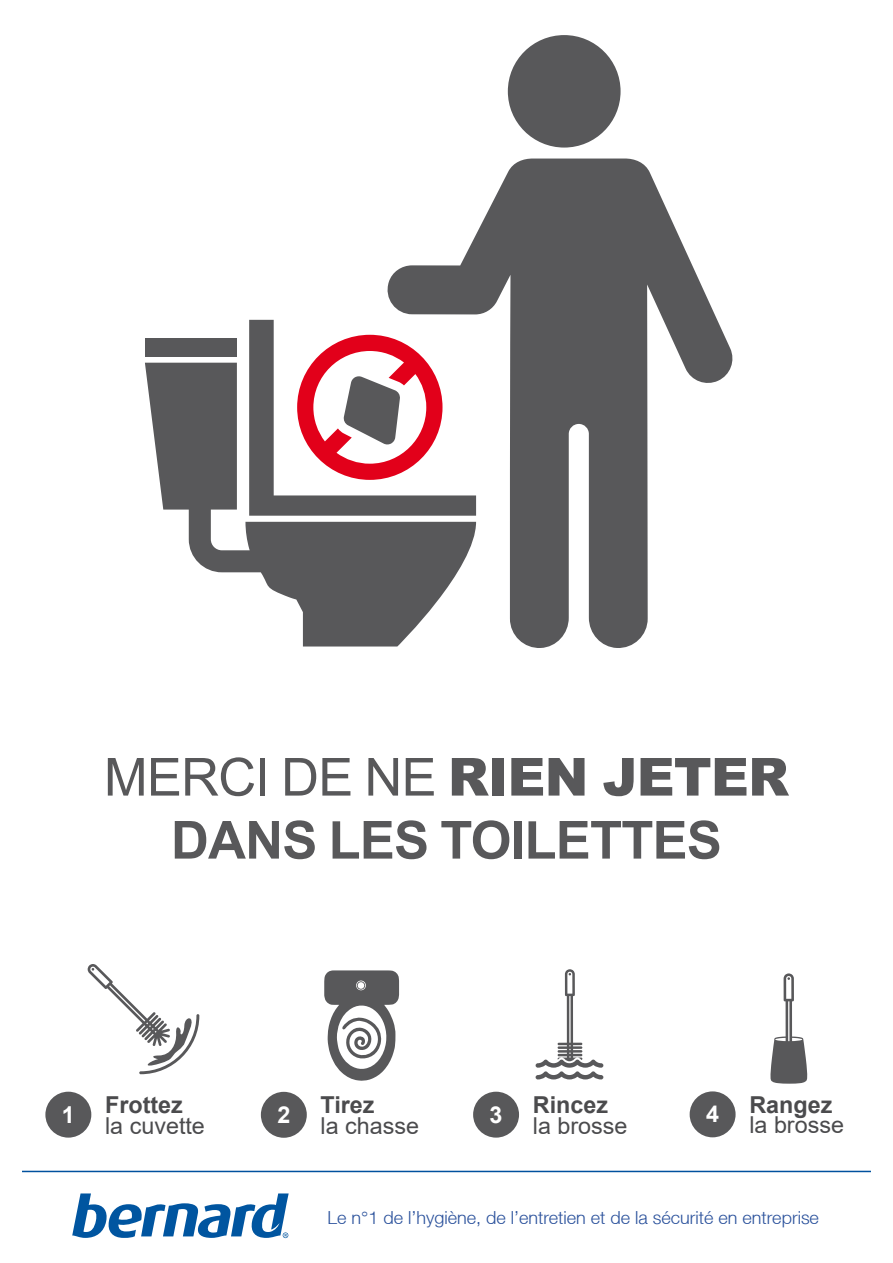
<style>
.page{position:relative;width:893px;height:1263px;background:#fff}
.page>*{position:absolute;margin:0;border:0;box-sizing:border-box;transform-origin:0 0}
.t1{font:700 52.5px/63px "Arial";letter-spacing:-.015em;color:#58585a;text-align:center}
.t2{font:23.4px "Arial";color:#4b4b4d}
.t3{font:700 23.4px "Arial";color:#4b4b4d}
.t4{font:700 23.4px "Arial";color:#fff}
.t5{font:300 18px "Helvetica Neue LT";color:#29509b}
.s1{font-weight:400}
.s2{font-weight:900}
</style>
<div class="page">
<svg style="left:145px;top:363px;width:238px;height:283px;fill:#58585a"></svg>
<div style="left:145px;top:338px;width:92px;height:18px;background:#58585a"></div>
<svg style="left:383px;top:158px;width:350px;height:490px;fill:#58585a"></svg>
<div style="left:508px;top:35px;width:113px;height:113px;background:#58585a;border-radius:50%"></div>
<svg style="left:249px;top:320px;width:227px;height:196px"></svg>
<div style="left:45px;top:1092px;width:46px;height:45px;background:#58585a;border-radius:50%"></div>
<div style="left:261px;top:1092px;width:46px;height:46px;background:#58585a;border-radius:50%"></div>
<div style="left:473px;top:1092px;width:46px;height:45px;background:#58585a;border-radius:50%"></div>
<div style="left:690px;top:1091px;width:46px;height:46px;background:#58585a;border-radius:50%"></div>
<svg style="left:88px;top:964px;width:111px;height:110px"></svg>
<svg style="left:324px;top:970px;width:75px;height:111px"></svg>
<svg style="left:536px;top:969px;width:67px;height:110px"></svg>
<svg style="left:770px;top:973px;width:38px;height:111px"></svg>
<hr style="left:22px;top:1171px;width:849px;height:1px;background:#00519e">
<svg style="left:72px;top:1193px;width:217px;height:45px"></svg>
<h1 class="t1" style="left:104px;top:746px;width:686px"><span class="s1">MERCI DE NE</span> <span class="s2">RIEN JETER<br></span>DANS LES TOILETTES</h1>
<p class="t3" style="left:105px;top:1088px;width:79px">Frottez</p>
<p class="t2" style="left:105px;top:1109px;width:101px">la cuvette</p>
<p class="t3" style="left:533px;top:1088px;width:77px">Rincez</p>
<p class="t2" style="left:533px;top:1109px;width:96px">la brosse</p>
<p class="t3" style="left:321px;top:1088px;width:56px">Tirez</p>
<p class="t2" style="left:321px;top:1109px;width:100px">la chasse</p>
<p class="t4" style="left:62px;top:1098px;width:14px">1</p>
<p class="t4" style="left:277px;top:1098px;width:14px">2</p>
<p class="t4" style="left:490px;top:1098px;width:14px">3</p>
<p class="t4" style="left:706px;top:1098px;width:14px">4</p>
<p class="t3" style="left:749px;top:1088px;width:84px">Rangez</p>
<p class="t2" style="left:749px;top:1109px;width:96px">la brosse</p>
<p class="t5" style="left:328px;top:1206px;width:493px">Le n°1 de l’hygiène, de l’entretien et de la sécurité en entreprise</p>
</div>
